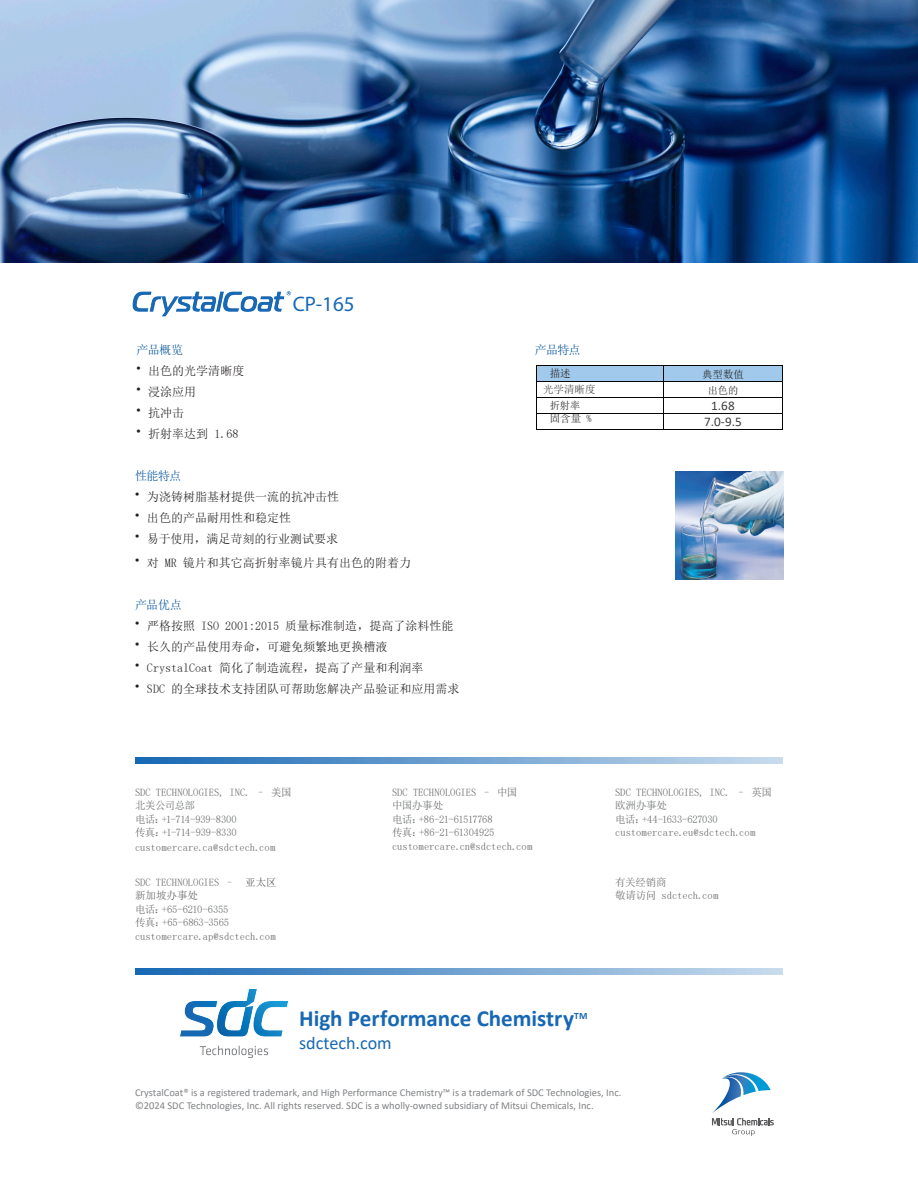
<style>
.page{position:relative;width:918px;height:1188px;background:#fff}
.page>*{position:absolute;margin:0;border:0;box-sizing:border-box;transform-origin:0 0}
.t1{font:700 23.1px "Calibri";color:#1768b4}
.t2{font:21px "Myriad Pro";color:#1768b4}
.t3{font:18.15px "Calibri";color:#1768b4}
.t4{font:13.2px "Calibri";color:#3e3e3f}
.t5{font:12px "Sim Sun";color:#231f20}
.t6{font:12px "Sim Sun";letter-spacing:-.04em;color:#01529a}
.t7{font:10.5px "Sim Sun";letter-spacing:-.005em;color:#656767}
.t8{font:10.5px "Calibri";color:#808285}
.t9{font:10.5px "Sim Sun";letter-spacing:-.045em;color:#656767}
.t10{font:10.5px "Sim Sun";color:#231f20}
.t11{font:10.5px "Sim Sun";color:#5d5d60}
.t12{font:10.5px "Sim Sun";color:#3e3e3f}
.t13{font:10.2px "Sim Sun";color:#231f20}
.t14{font:700 9.6px "Calibri";color:#1768b4}
.s1{color:#565759}
</style>
<div class="page">
<svg style="left:712px;top:1072px;width:62px;height:64px"></svg>
<svg style="left:135px;top:757px;width:648px;height:7px;background:#70a2d0"></svg>
<svg style="left:135px;top:968px;width:648px;height:7px;background:#70a2d0"></svg>
<img style="left:675px;top:472px;width:108px;height:108px">
<div style="left:664px;top:366px;width:118px;height:15px;background:#a0c9eb"></div>
<div style="left:537px;top:366px;width:127px;height:15px;background:#a0c9eb"></div>
<hr style="left:537px;top:365px;width:127px;height:1px;background:#040503">
<hr style="left:664px;top:365px;width:118px;height:1px;background:#040503">
<hr style="left:537px;top:381px;width:127px;height:1px;background:#040503">
<hr style="left:664px;top:381px;width:118px;height:1px;background:#040503">
<hr style="left:537px;top:397px;width:127px;height:1px;background:#040503">
<hr style="left:664px;top:397px;width:118px;height:1px;background:#040503">
<hr style="left:537px;top:413px;width:127px;height:1px;background:#040503">
<hr style="left:664px;top:413px;width:118px;height:1px;background:#040503">
<svg style="left:536px;top:365px;width:1px;height:65px"></svg>
<hr style="left:537px;top:429px;width:127px;height:1px;background:#040503">
<hr style="left:664px;top:429px;width:118px;height:1px;background:#040503">
<svg style="left:782px;top:365px;width:1px;height:65px"></svg>
<img style="left:180px;top:989px;width:108px;height:68px">
<img style="left:132px;top:291px;width:159px;height:26px">
<img style="left:0;top:1px;width:918px;height:261px">
<p class="t2" style="left:293px;top:291px;width:63px">CP-165</p>
<p class="t6" style="left:136px;top:344px;width:48px">产品概览</p>
<p class="t5" style="left:136px;top:365px;width:109px"><sup>•</sup> 出色的光学清晰度</p>
<p class="t5" style="left:136px;top:386px;width:61px"><sup>•</sup> 浸涂应用</p>
<p class="t5" style="left:136px;top:407px;width:49px"><sup>•</sup> 抗冲击</p>
<p class="t5" style="left:136px;top:428px;width:103px"><sup>•</sup> 折射率达到 1.68</p>
<p class="t6" style="left:135px;top:470px;width:48px">性能特点</p>
<p class="t5" style="left:135px;top:491px;width:206px"><sup>•</sup> 为浇铸树脂基材提供一流的抗冲击性</p>
<p class="t5" style="left:135px;top:512px;width:158px"><sup>•</sup> 出色的产品耐用性和稳定性</p>
<p class="t5" style="left:135px;top:533px;width:205px"><sup>•</sup> 易于使用，满足苛刻的行业测试要求</p>
<p class="t5" style="left:135px;top:557px;width:278px"><sup>•</sup> 对 MR 镜片和其它高折射率镜片具有出色的附着力</p>
<p class="t6" style="left:135px;top:599px;width:48px">产品优点</p>
<p class="t5" style="left:135px;top:620px;width:320px"><sup>•</sup> 严格按照 ISO 2001:2015 质量标准制造，提高了涂料性能</p>
<p class="t5" style="left:135px;top:641px;width:254px"><sup>•</sup> 长久的产品使用寿命，可避免频繁地更换槽液</p>
<p class="t5" style="left:135px;top:662px;width:290px"><sup>•</sup> CrystalCoat 简化了制造流程，提高了产量和利润率</p>
<p class="t5" style="left:135px;top:683px;width:326px"><sup>•</sup> SDC 的全球技术支持团队可帮助您解决产品验证和应用需求</p>
<p class="t6" style="left:535px;top:344px;width:47px">产品特点</p>
<p class="t10" style="left:550px;top:368px;width:22px">描述</p>
<p class="t12" style="left:543px;top:384px;width:54px">光学清晰度</p>
<p class="t13" style="left:550px;top:400px;width:32px">折射率</p>
<p class="t10" style="left:550px;top:413px;width:43px">固含量 %</p>
<p class="t10" style="left:702px;top:369px;width:43px">典型数值</p>
<p class="t13" style="left:708px;top:385px;width:32px">出色的</p>
<p class="t4" style="left:711px;top:396px;width:25px">1.68</p>
<p class="t4" style="left:704px;top:412px;width:39px">7.0-9.5</p>
<p class="t7" style="left:135px;top:787px;width:158px">SDC TECHNOLOGIES, INC. – 美国</p>
<p class="t7" style="left:135px;top:800px;width:62px">北美公司总部</p>
<p class="t7" style="left:135px;top:814px;width:103px">电话：+1-714-939-8300</p>
<p class="t7" style="left:135px;top:827px;width:103px">传真：+1-714-939-8330</p>
<p class="t7" style="left:135px;top:842px;width:142px">customercare.ca@sdctech.com</p>
<p class="t7" style="left:135px;top:877px;width:143px">SDC TECHNOLOGIES – <span class="s1">亚太区</span></p>
<p class="t11" style="left:135px;top:890px;width:64px">新加坡办事处</p>
<p class="t7" style="left:135px;top:904px;width:95px">电话：+65-6210-6355</p>
<p class="t7" style="left:135px;top:917px;width:96px">传真：+65-6863-3565</p>
<p class="t7" style="left:135px;top:931px;width:142px">customercare.ap@sdctech.com</p>
<p class="t7" style="left:392px;top:787px;width:127px">SDC TECHNOLOGIES – 中国</p>
<p class="t7" style="left:392px;top:800px;width:53px">中国办事处</p>
<p class="t9" style="left:392px;top:814px;width:102px">电话：+86-21-61517768</p>
<p class="t7" style="left:392px;top:827px;width:104px">传真：+86-21-61304925</p>
<p class="t7" style="left:392px;top:841px;width:142px">customercare.cn@sdctech.com</p>
<p class="t1" style="left:299px;top:1002px;width:276px">High Performance Chemistry</p>
<p class="t14" style="left:574px;top:1009px;width:15px">TM</p>
<p class="t3" style="left:299px;top:1030px;width:94px">sdctech.com</p>
<p class="t7" style="left:615px;top:787px;width:158px">SDC TECHNOLOGIES, INC. – 英国</p>
<p class="t7" style="left:615px;top:800px;width:53px">欧洲办事处</p>
<p class="t7" style="left:615px;top:814px;width:104px">电话：+44-1633-627030</p>
<p class="t7" style="left:615px;top:827px;width:142px">customercare.eu@sdctech.com</p>
<p class="t7" style="left:615px;top:877px;width:53px">有关经销商</p>
<p class="t7" style="left:615px;top:890px;width:105px">敬请访问 sdctech.com</p>
<p class="t8" style="left:135px;top:1085px;width:488px">CrystalCoat® is a registered trademark, and High Performance Chemistry™ is a trademark of SDC Technologies, Inc.</p>
<p class="t8" style="left:135px;top:1098px;width:460px">©2024 SDC Technologies, Inc. All rights reserved. SDC is a wholly-owned subsidiary of Mitsui Chemicals, Inc.</p>
</div>
